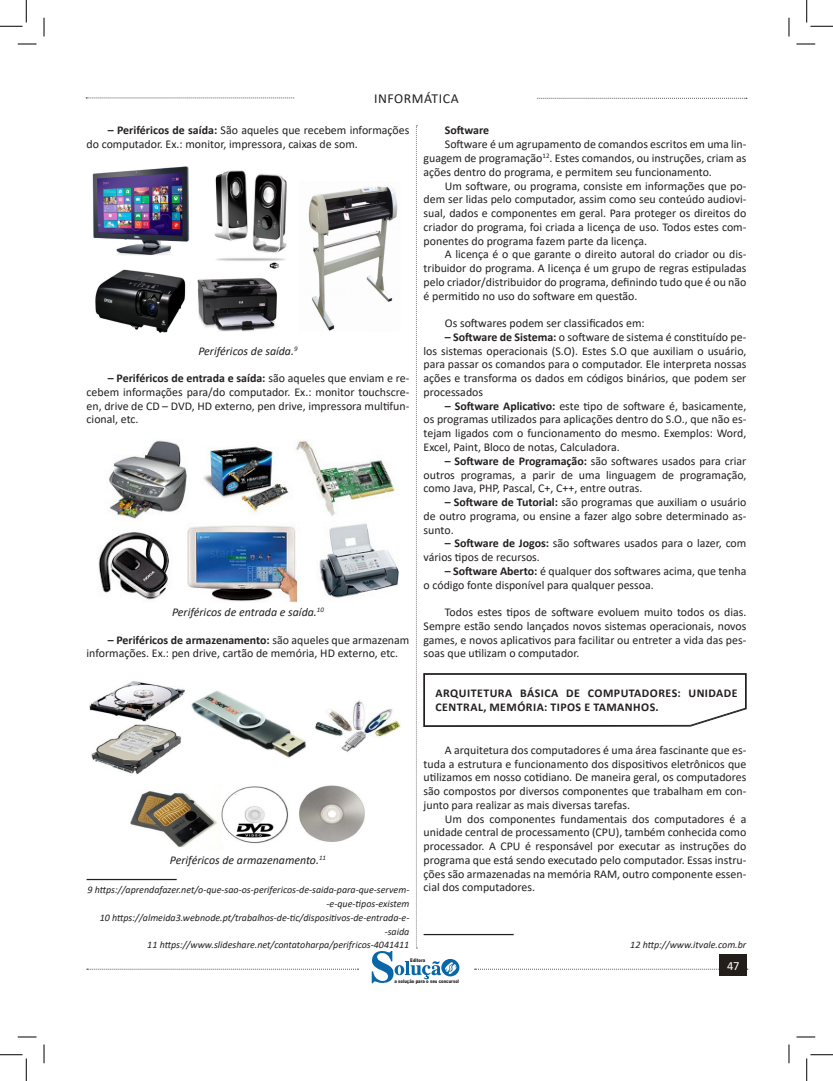
<style>
.page{position:relative;width:833px;height:1081px;background:#fff}
.page>*{position:absolute;margin:0;border:0;box-sizing:border-box;transform-origin:0 0}
.t1{font:13.75px "Calibri";letter-spacing:.04em;color:#231f20}
.t2{font:12.5px "Calibri";color:#fff}
.TEXTO_BASE{font:11.88px/13.8px "Calibri";color:#231f20;text-align:justify}
.FONT_REF{font:italic 11.88px "Calibri";color:#231f20}
.CAIXINHAS{font:700 11.88px/13.8px "Calibri";letter-spacing:.04em;color:#231f20}
.RODAPÉ{font:italic 10px/13.8px "Calibri";color:#231f20;text-align:right}
.t3{font:900 5px "Arial";color:#231f20;scale:.76 1}
.s1{font-weight:700}
</style>
<div class="page">
<svg style="left:87px;top:968px;width:271px;height:1px"></svg>
<svg style="left:86px;top:98px;width:209px;height:1px"></svg>
<svg style="left:537px;top:98px;width:209px;height:1px"></svg>
<img style="left:92px;top:166px;width:279px;height:167px">
<img style="left:98px;top:440px;width:273px;height:162px">
<img style="left:89px;top:681px;width:282px;height:167px">
<hr style="left:86px;top:878px;width:90px;height:1px;background:#231f20">
<svg style="left:371px;top:125px;width:376px;height:858px"></svg>
<hr style="left:423px;top:933px;width:90px;height:1px;background:#231f20">
<svg style="left:18px;top:43px;width:18px;height:2px"></svg>
<svg style="left:796px;top:43px;width:18px;height:2px"></svg>
<svg style="left:18px;top:1036px;width:18px;height:1px"></svg>
<svg style="left:796px;top:1036px;width:18px;height:1px"></svg>
<svg style="left:43px;top:18px;width:2px;height:18px"></svg>
<svg style="left:43px;top:1044px;width:2px;height:18px"></svg>
<svg style="left:788px;top:18px;width:1px;height:18px"></svg>
<svg style="left:788px;top:1044px;width:1px;height:18px"></svg>
<svg style="left:0;top:0;width:27px;height:27px"></svg>
<svg style="left:0;top:1054px;width:27px;height:26px"></svg>
<svg style="left:806px;top:0;width:26px;height:27px"></svg>
<svg style="left:806px;top:1054px;width:26px;height:26px"></svg>
<p class="t1" style="left:374px;top:89px;width:86px">INFORMÁTICA</p>
<p class="TEXTO_BASE" style="left:86px;top:123px;width:324px;text-indent:21px"><span class="s1">– Periféricos de saída:</span> São aqueles que recebem informações do computador. Ex.: monitor, impressora, caixas de som.</p>
<p class="FONT_REF" style="left:198px;top:342px;width:101px">Periféricos de saída.<sup>9</sup></p>
<p class="TEXTO_BASE" style="left:86px;top:371px;width:324px;text-indent:21px"><span class="s1">– Periféricos de entrada e saída:</span> são aqueles que enviam e re&shy;cebem informações para/do computador. Ex.: monitor touchscre&shy;en, drive de CD – DVD, HD externo, pen drive, impressora multifun&shy;cional, etc.</p>
<p class="FONT_REF" style="left:172px;top:603px;width:153px">Periféricos de entrada e saída.<sup>10</sup></p>
<p class="TEXTO_BASE" style="left:86px;top:632px;width:324px;text-indent:21px"><span class="s1">– Periféricos de armazenamento:</span> são aqueles que armazenam informações. Ex.: pen drive, cartão de memória, HD externo, etc.</p>
<p class="FONT_REF" style="left:170px;top:851px;width:158px">Periféricos de armazenamento.<sup>11</sup></p>
<p class="RODAPÉ" style="left:87px;top:882px;width:323px">9 https://aprendafazer.net/o-que-sao-os-perifericos-de-saida-para-que-servem--e-que-tipos-existem</p>
<p class="RODAPÉ" style="left:100px;top:909px;width:311px">10 https://almeida3.webnode.pt/trabalhos-de-tic/dispositivos-de-entrada-e--saida</p>
<p class="RODAPÉ" style="left:147px;top:937px;width:263px">11 https://www.slideshare.net/contatoharpa/perifricos-4041411</p>
<p class="CAIXINHAS" style="left:444px;top:123px;width:46px">Software</p>
<p class="TEXTO_BASE" style="left:423px;top:137px;width:324px;text-indent:21px">Software é um agrupamento de comandos escritos em uma lin&shy;guagem de programação<sup>12</sup>. Estes comandos, ou instruções, criam as ações dentro do programa, e permitem seu funcionamento.</p>
<p class="TEXTO_BASE" style="left:423px;top:178px;width:324px;text-indent:21px">Um software, ou programa, consiste em informações que po&shy;dem ser lidas pelo computador, assim como seu conteúdo audiovi&shy;sual, dados e componentes em geral. Para proteger os direitos do criador do programa, foi criada a licença de uso. Todos estes com&shy;ponentes do programa fazem parte da licença.</p>
<p class="TEXTO_BASE" style="left:423px;top:247px;width:324px;text-indent:21px">A licença é o que garante o direito autoral do criador ou dis&shy;tribuidor do programa. A licença é um grupo de regras estipuladas pelo criador/distribuidor do programa, definindo tudo que é ou não é permitido no uso do software em questão.</p>
<p class="TEXTO_BASE" style="left:444px;top:316px;width:201px">Os softwares podem ser classificados em:</p>
<p class="TEXTO_BASE" style="left:423px;top:330px;width:324px;text-indent:21px"><span class="s1">– Software de Sistema:</span> o software de sistema é constituído pe&shy;los sistemas operacionais (S.O). Estes S.O que auxiliam o usuário, para passar os comandos para o computador. Ele interpreta nossas ações e transforma os dados em códigos binários, que podem ser processados</p>
<p class="TEXTO_BASE" style="left:423px;top:398px;width:324px;text-indent:21px"><span class="s1">– Software Aplicativo:</span> este tipo de software é, basicamente, os programas utilizados para aplicações dentro do S.O., que não es&shy;tejam ligados com o funcionamento do mesmo. Exemplos: Word, Excel, Paint, Bloco de notas, Calculadora.</p>
<p class="TEXTO_BASE" style="left:423px;top:453px;width:324px;text-indent:21px"><span class="s1">– Software de Programação:</span> são softwares usados para criar outros programas, a parir de uma linguagem de programação, como Java, PHP, Pascal, C+, C++, entre outras.</p>
<p class="TEXTO_BASE" style="left:423px;top:495px;width:324px;text-indent:21px"><span class="s1">– Software de Tutorial:</span> são programas que auxiliam o usuário de outro programa, ou ensine a fazer algo sobre determinado as&shy;sunto.</p>
<p class="TEXTO_BASE" style="left:423px;top:536px;width:324px;text-indent:21px"><span class="s1">– Software de Jogos:</span> são softwares usados para o lazer, com vários tipos de recursos.</p>
<p class="TEXTO_BASE" style="left:423px;top:563px;width:324px;text-indent:21px"><span class="s1">– Software Aberto:</span> é qualquer dos softwares acima, que tenha o código fonte disponível para qualquer pessoa.</p>
<p class="TEXTO_BASE" style="left:423px;top:605px;width:324px;text-indent:21px">Todos estes tipos de software evoluem muito todos os dias.<br>Sempre estão sendo lançados novos sistemas operacionais, novos games, e novos aplicativos para facilitar ou entreter a vida das pes&shy;soas que utilizam o computador.</p>
<p class="CAIXINHAS" style="left:435px;top:686px;width:303px">ARQUITETURA BÁSICA DE COMPUTADORES: UNIDADE<br>CENTRAL, MEMÓRIA: TIPOS E TAMANHOS.</p>
<p class="TEXTO_BASE" style="left:423px;top:742px;width:324px;text-indent:21px">A arquitetura dos computadores é uma área fascinante que es&shy;tuda a estrutura e funcionamento dos dispositivos eletrônicos que utilizamos em nosso cotidiano. De maneira geral, os computadores são compostos por diversos componentes que trabalham em con&shy;junto para realizar as mais diversas tarefas.</p>
<p class="TEXTO_BASE" style="left:423px;top:811px;width:324px;text-indent:21px">Um dos componentes fundamentais dos computadores é a unidade central de processamento (CPU), também conhecida como processador. A CPU é responsável por executar as instruções do programa que está sendo executado pelo computador. Essas instru&shy;ções são armazenadas na memória RAM, outro componente essen&shy;cial dos computadores.</p>
<p class="RODAPÉ" style="left:630px;top:937px;width:117px">12 http://www.itvale.com.br</p>
<p class="t3" style="left:410px;top:956px;width:21px">Editora</p>
<p class="t3" style="left:394px;top:976px;width:86px">a solução para o seu concurso!</p>
<p class="t2" style="left:726px;top:956px;width:14px">47</p>
</div>
